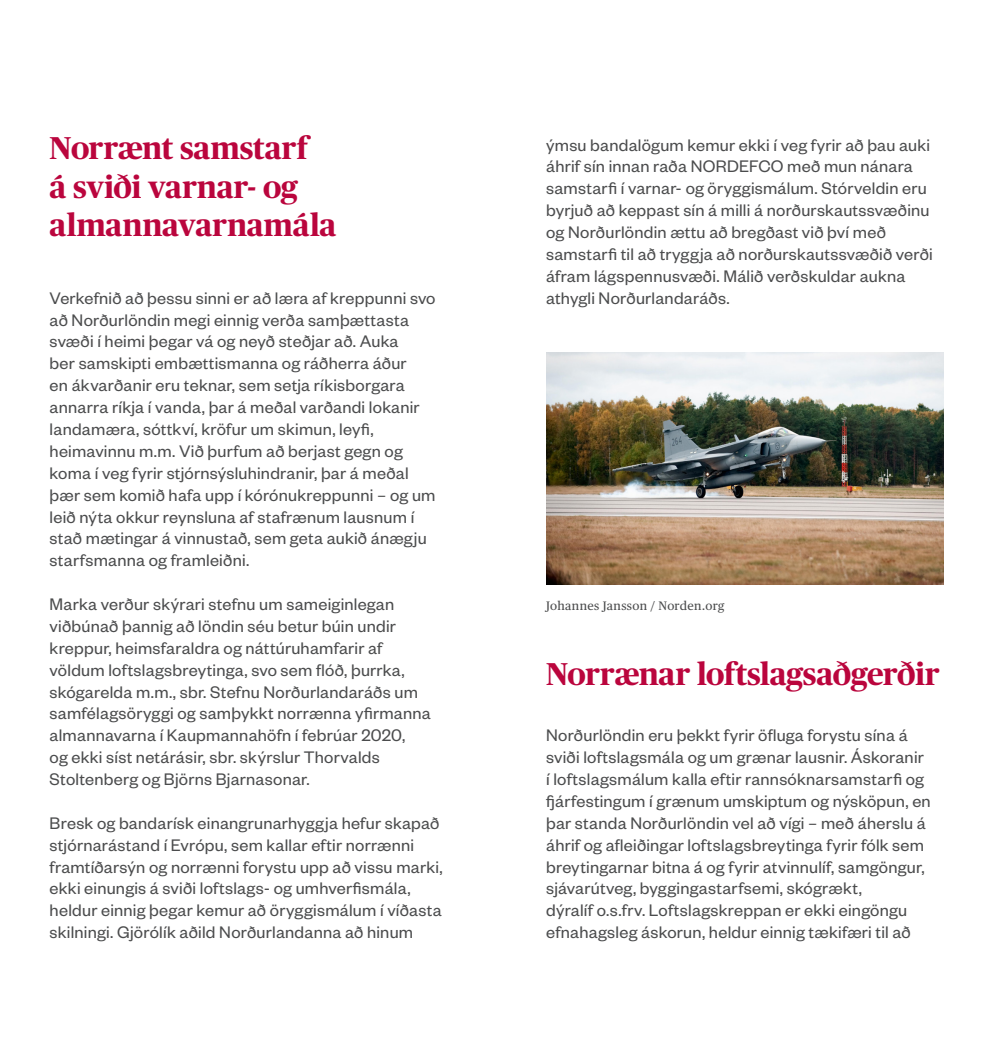
<style>
.page{position:relative;width:993px;height:1042px;background:#fff}
.page>*{position:absolute;margin:0;border:0;box-sizing:border-box;transform-origin:0 0}
.Overskrfit_Publico_2{font:700 31.5px/38.5px "Publico Headline";letter-spacing:-.005em;color:#ba053d}
.Brødtekst_Founders_1{font:18.38px/21.9px "Founders Grotesk";letter-spacing:.015em;color:#4b4c4d}
.Bullet_Brødteskt_Pub{font:12.25px "Publico Text";letter-spacing:.025em;color:#4b4c4d}
</style>
<div class="page">
<img style="left:546px;top:353px;width:397px;height:231px">
<p class="Overskrfit_Publico_2" style="left:50px;top:127px;width:288px">Norrænt samstarf<br>á sviði varnar- og almannavarnamála</p>
<p class="Brødtekst_Founders_1" style="left:50px;top:286px;width:387px">Verkefnið að þessu sinni er að læra af kreppunni svo að Norðurlöndin megi einnig verða samþættasta svæði í heimi þegar vá og neyð steðjar að. Auka<br>ber samskipti embættismanna og ráðherra áður<br>en ákvarðanir eru teknar, sem setja ríkisborgara annarra ríkja í vanda, þar á meðal varðandi lokanir landamæra, sóttkví, kröfur um skimun, leyfi, heimavinnu m.m. Við þurfum að berjast gegn og koma í veg fyrir stjórnsýsluhindranir, þar á meðal þær sem komið hafa upp í kórónukreppunni – og um leið nýta okkur reynsluna af stafrænum lausnum í stað mætingar á vinnustað, sem geta aukið ánægju starfsmanna og framleiðni.</p>
<p class="Brødtekst_Founders_1" style="left:50px;top:592px;width:382px">Marka verður skýrari stefnu um sameiginlegan viðbúnað þannig að löndin séu betur búin undir kreppur, heimsfaraldra og náttúruhamfarir af völdum loftslagsbreytinga, svo sem flóð, þurrka, skógarelda m.m., sbr. Stefnu Norðurlandaráðs um samfélagsöryggi og samþykkt norrænna yfirmanna almannavarna í Kaupmannahöfn í febrúar 2020,<br>og ekki síst netárásir, sbr. skýrslur Thorvalds Stoltenberg og Björns Bjarnasonar.</p>
<p class="Brødtekst_Founders_1" style="left:50px;top:811px;width:394px">Bresk og bandarísk einangrunarhyggja hefur skapað stjórnarástand í Evrópu, sem kallar eftir norrænni framtíðarsýn og norrænni forystu upp að vissu marki, ekki einungis á sviði loftslags- og umhverfismála, heldur einnig þegar kemur að öryggismálum í víðasta skilningi. Gjörólík aðild Norðurlandanna að hinum</p>
<p class="Brødtekst_Founders_1" style="left:546px;top:133px;width:388px">ýmsu bandalögum kemur ekki í veg fyrir að þau auki áhrif sín innan raða NORDEFCO með mun nánara samstarfi í varnar- og öryggismálum. Stórveldin eru byrjuð að keppast sín á milli á norðurskautssvæðinu og Norðurlöndin ættu að bregðast við því með samstarfi til að tryggja að norðurskautssvæðið verði áfram lágspennusvæði. Málið verðskuldar aukna athygli Norðurlandaráðs.</p>
<p class="Bullet_Brødteskt_Pub" style="left:546px;top:596px;width:180px">Johannes Jansson / Norden.org</p>
<p class="Overskrfit_Publico_2" style="left:546px;top:653px;width:395px">Norrænar loftslagsaðgerðir</p>
<p class="Brødtekst_Founders_1" style="left:546px;top:723px;width:386px">Norðurlöndin eru þekkt fyrir öfluga forystu sína á sviði loftslagsmála og um grænar lausnir. Áskoranir í loftslagsmálum kalla eftir rannsóknarsamstarfi og fjárfestingum í grænum umskiptum og nýsköpun, en þar standa Norðurlöndin vel að vígi – með áherslu á áhrif og afleiðingar loftslagsbreytinga fyrir fólk sem breytingarnar bitna á og fyrir atvinnulíf, samgöngur, sjávarútveg, byggingastarfsemi, skógrækt,<br>dýralíf o.s.frv. Loftslagskreppan er ekki eingöngu efnahagsleg áskorun, heldur einnig tækifæri til að</p>
</div>
